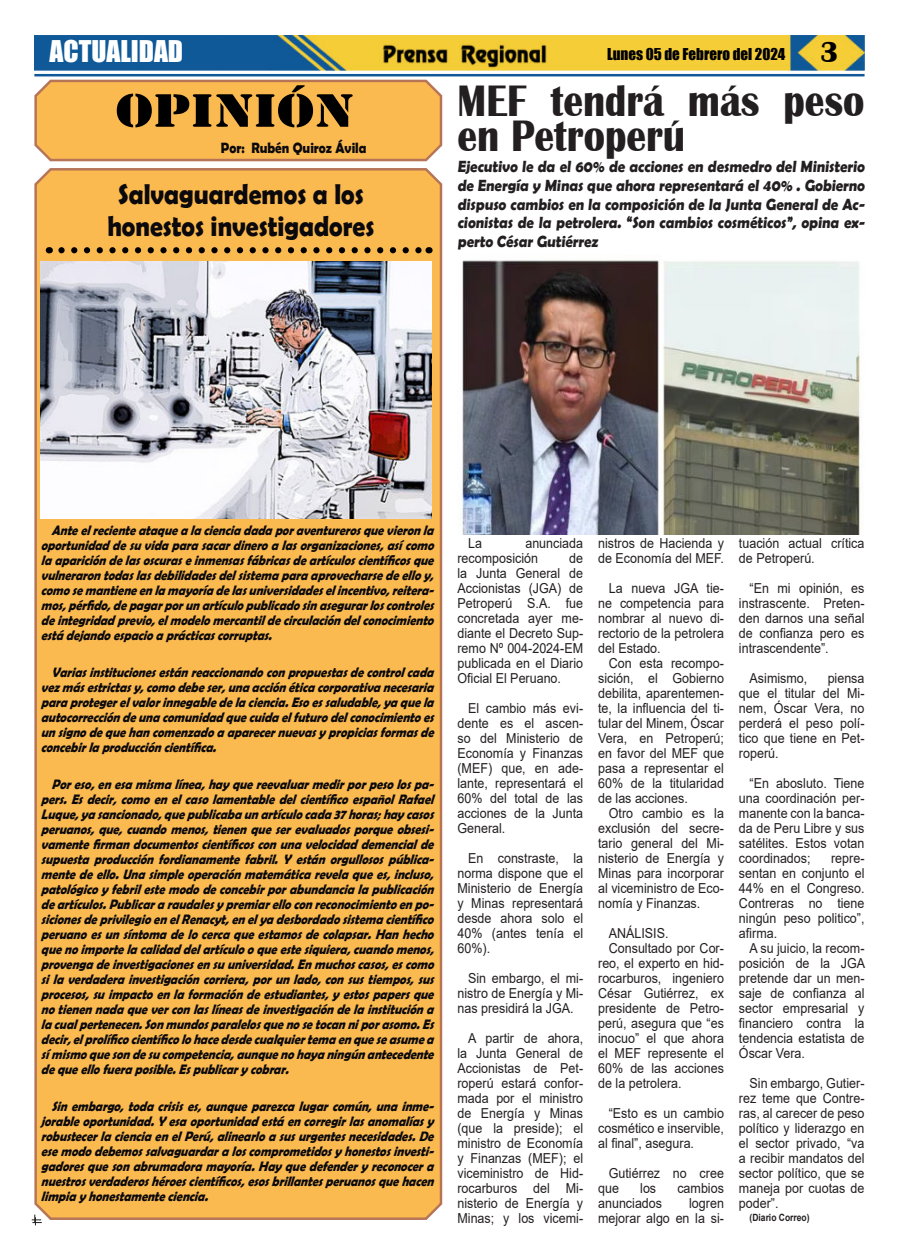
<style>
.page{position:relative;width:900px;height:1258px;background:#fff}
.page>*{position:absolute;margin:0;border:0;box-sizing:border-box;transform-origin:0 0}
.t1{font:48.75px "Stencil";color:#000;scale:1.21 1}
.t2{font:700 45.38px/35px "Britannic";color:#231f20;scale:.87 1}
.t3{font:700 28.75px/32.5px "Berlin Sans FB Demi";color:#0b090c;text-align:center;scale:.89 1}
.t4{font:27.5px "Impact";color:#fff}
.t5{font:700 16.25px/18.8px "Berlin Sans FB Demi";color:#231f20;text-align:justify;scale:.91 1}
.t6{font:15px "Impact";color:#000}
.t7{font:700 15px "Berlin Sans FB Demi";color:#0b090c;scale:.88 1}
.t8{font:italic 700 13.75px/15px "Berlin Sans FB Demi";color:#0b090c;text-align:justify;scale:.88 1}
.t9{font:13.75px/15px "Arial";color:#231f20;text-align:justify;scale:.91 1}
.t10{font:700 10px "Arial";color:#231f20;scale:.85 1}
.s1{font-family:"Britannic";font-weight:700;font-size:30px}
</style>
<div class="page">
<img style="left:34px;top:35px;width:831px;height:36px">
<hr style="left:34px;top:74px;width:831px;height:2px;background:#0f5998">
<img style="left:380px;top:41px;width:169px;height:27px">
<svg style="left:32px;top:1219px;width:10px;height:6px"></svg>
<div style="left:33px;top:168px;width:410px;height:1053px;background:#fbba50"></div>
<svg style="left:61px;top:247px;width:361px;height:6px;background:#9a7231"></svg>
<svg style="left:34px;top:79px;width:409px;height:83px;background:#f6b756"></svg>
<img style="left:41px;top:261px;width:391px;height:257px">
<img style="left:462px;top:260px;width:399px;height:274px">
<h3 class="t4" style="left:50px;top:37px;width:135px">ACTUALIDAD</h3>
<p class="t6" style="left:607px;top:46px;width:233px">Lunes 05 de Febrero del 2024 <span class="s1">3</span></p>
<h1 class="t1" style="left:116px;top:82px;width:198px">OPINIÓN</h1>
<p class="t7" style="left:221px;top:139px;width:167px">Por: Rubén Quiroz Ávila</p>
<h3 class="t3" style="left:107px;top:179px;width:302px">Salvaguardemos a los honestos investigadores</h3>
<h2 class="t2" style="left:457px;top:87px;width:469px">MEF tendrá más peso en Petroperú</h2>
<p class="t5" style="left:457px;top:157px;width:451px">Ejecutivo le da el 60% de acciones en desmedro del Ministerio de Energía y Minas que ahora representará el 40% . Gobierno dispuso cambios en la composición de la Junta General de Ac&shy;cionistas de la petrolera. “Son cambios cosméticos”, opina ex&shy;perto César Gutiérrez</p>
<p class="t8" style="left:41px;top:523px;width:453px;text-indent:11px">Anteelrecienteataquealacienciadadaporaventurerosquevieronla oportunidaddesuvidaparasacardineroalasorganizaciones,así como laaparicióndelasoscuraseinmensasfábricasdeartículoscientíficosque vulnerarontodaslasdebilidadesdelsistemaparaaprovecharsedeelloy, comosemantieneenlamayoríadelasuniversidadeselincentivo,reitera&shy;mos,pérfido,depagarporunartículopublicadosinasegurarloscontroles deintegridadprevio,elmodelomercantildecirculacióndelconocimiento estádejandoespacioaprácticascorruptas.</p>
<p class="t8" style="left:41px;top:664px;width:453px;text-indent:11px">Variasinstitucionesestánreaccionandoconpropuestasdecontrolcada vezmásestrictasy,comodebeser,unaacciónéticacorporativanecesaria paraprotegerelvalorinnegabledelaciencia.Esoessaludable,yaquela autocorreccióndeunacomunidadquecuidaelfuturodelconocimientoes unsignodequehancomenzadoaaparecernuevasypropiciasformasde concebirlaproduccióncientífica.</p>
<p class="t8" style="left:41px;top:777px;width:453px;text-indent:11px">Poreso,enesamismalínea,hayquereevaluarmedirporpesolospa&shy;pers.Esdecir,comoenelcasolamentabledelcientíficoespañolRafael Luque,yasancionado,quepublicabaunartículocada37horas; haycasos peruanos,que,cuandomenos,tienenqueserevaluadosporqueobsesi&shy;vamentefirmandocumentoscientíficosconunavelocidaddemencialde supuesta producción fordianamente fabril. Y están orgullosos pública&shy;mentedeello.Unasimpleoperaciónmatemáticarevelaquees,incluso, patológicoyfebrilestemododeconcebirporabundancialapublicación deartículos.Publicararaudalesypremiarelloconreconocimientoenpo&shy;sicionesdeprivilegioenelRenacyt,enelyadesbordadosistemacientífico peruanoesunsíntomadelocercaqueestamosdecolapsar.Hanhecho quenoimportelacalidaddelartículooqueestesiquiera,cuandomenos, provengadeinvestigacionesensuuniversidad.Enmuchoscasos,escomo silaverdaderainvestigacióncorriera,porunlado,consustiempos,sus procesos,suimpactoenlaformacióndeestudiantes,yestospapersque notienennadaqueverconlaslíneasdeinvestigacióndelainstitucióna lacualpertenecen.Sonmundosparalelosquenosetocanniporasomo.Es decir,elprolíficocientíficolohacedesdecualquiertemaenqueseasumea sí mismoquesondesucompetencia,aunquenohayaningúnantecedente dequeellofueraposible.Espublicarycobrar.</p>
<p class="t8" style="left:41px;top:1099px;width:453px;text-indent:11px">Sinembargo,todacrisises,aunqueparezcalugarcomún,unainme&shy;jorableoportunidad.Yesaoportunidadestáencorregirlasanomalíasy robustecerlacienciaenelPerú,alinearloasusurgentesnecesidades.De esemododebemossalvaguardaraloscomprometidosyhonestosinvesti&shy;gadoresquesonabrumadoramayoría.Hayquedefenderyreconocera nuestrosverdaderoshéroescientíficos,esosbrillantesperuanosquehacen limpiayhonestamenteciencia.</p>
<p class="t9" style="left:457px;top:535px;width:140px;text-indent:68px">anunciada recomposición</p>
<p class="t9" style="left:468px;top:535px;width:17px">La</p>
<p class="t9" style="left:457px;top:551px;width:140px;text-indent:112px">de la Junta General de Accionistas (JGA) de Petroperú S.A. fue concretada ayer me&shy;diante el Decreto Sup&shy;remo Nº 004-2024-EM publicada en el Diario Oficial El Peruano.</p>
<p class="t9" style="left:457px;top:700px;width:140px;text-indent:11px">El cambio más evi&shy;dente es el ascen&shy;so del Ministerio de Economía y Finanzas (MEF) que, en ade&shy;lante, representará el 60% del total de las acciones de la Junta General.</p>
<p class="t9" style="left:457px;top:851px;width:140px;text-indent:11px">En constraste, la norma dispone que el Ministerio de Energía y Minas representará desde ahora solo el 40% (antes tenía el 60%).</p>
<p class="t9" style="left:457px;top:970px;width:140px;text-indent:11px">Sin embargo, el mi&shy;nistro de Energía y Mi&shy;nas presidirá la JGA.</p>
<p class="t9" style="left:457px;top:1031px;width:140px;text-indent:11px">A partir de ahora, la Junta General de Accionistas de Pet&shy;roperú estará confor&shy;mada por el ministro de Energía y Minas (que la preside); el ministro de Economía y Finanzas (MEF); el viceministro de Hid&shy;rocarburos del Mi&shy;nisterio de Energía y Minas; y los vicemi-</p>
<p class="t9" style="left:598px;top:535px;width:140px">nistros de Hacienda y de Economía del MEF.</p>
<p class="t9" style="left:598px;top:580px;width:140px;text-indent:11px">La nueva JGA tie&shy;ne competencia para nombrar al nuevo di&shy;rectorio de la petrolera del Estado.</p>
<p class="t9" style="left:598px;top:656px;width:140px;text-indent:11px">Con esta recompo&shy;sición, el Gobierno debilita, aparentemen&shy;te, la influencia del ti&shy;tular del Minem, Óscar Vera, en Petroperú; en favor del MEF que pasa a representar el 60% de la titularidad de las acciones.</p>
<p class="t9" style="left:598px;top:805px;width:140px;text-indent:11px">Otro cambio es la exclusión del secre&shy;tario general del Mi&shy;nisterio de Energía y Minas para incorporar al viceministro de Eco&shy;nomía y Finanzas.</p>
<p class="t9" style="left:609px;top:925px;width:67px">ANÁLISIS.</p>
<p class="t9" style="left:609px;top:941px;width:128px">Consultado por Cor-</p>
<p class="t9" style="left:598px;top:955px;width:140px">reo, el experto en hid-</p>
<p class="t9" style="left:598px;top:970px;width:140px">rocarburos, ingeniero</p>
<p class="t9" style="left:598px;top:985px;width:140px">César Gutiérrez, ex</p>
<p class="t9" style="left:598px;top:1001px;width:140px">presidente de Petro-</p>
<p class="t9" style="left:598px;top:1015px;width:140px">perú, asegura que “es</p>
<p class="t9" style="left:598px;top:1031px;width:140px">inocuo” el que ahora</p>
<p class="t9" style="left:598px;top:1045px;width:140px">el MEF represente el</p>
<p class="t9" style="left:598px;top:1060px;width:140px">60% de las acciones</p>
<p class="t9" style="left:598px;top:1075px;width:93px">de la petrolera.</p>
<p class="t9" style="left:598px;top:1105px;width:140px;text-indent:11px">“Esto es un cambio cosmético e inservible, al final”, asegura.</p>
<p class="t9" style="left:598px;top:1165px;width:140px;text-indent:11px">Gutiérrez no cree que</p>
<p class="t9" style="left:640px;top:1181px;width:19px">los</p>
<p class="t9" style="left:677px;top:1181px;width:53px">cambios</p>
<p class="t9" style="left:598px;top:1195px;width:72px">anunciados</p>
<p class="t9" style="left:598px;top:1195px;width:140px;text-align:right">logren<br>mejorar algo en la si-</p>
<p class="t9" style="left:739px;top:536px;width:139px">tuación actual crítica de Petroperú.</p>
<p class="t9" style="left:739px;top:580px;width:139px;text-indent:11px">“En mi opinión, es instrascente. Preten&shy;den darnos una señal de confianza pero es intrascendente”.</p>
<p class="t9" style="left:750px;top:671px;width:65px">Asimismo,</p>
<p class="t9" style="left:739px;top:671px;width:139px;text-indent:89px">piensa que el titular del Mi&shy;nem, Óscar Vera, no perderá el peso polí&shy;tico que tiene en Pet&shy;roperú.</p>
<p class="t9" style="left:739px;top:775px;width:139px;text-indent:11px">“En abosluto. Tiene una coordinación per&shy;manente con la banca&shy;da de Peru Libre y sus satélites. Estos votan coordinados;</p>
<p class="t9" style="left:739px;top:851px;width:139px;text-indent:92px">repre&shy;sentan en conjunto el 44% en el Congreso.<br>Contreras no tiene ningún peso politico”, afirma.</p>
<p class="t9" style="left:739px;top:940px;width:140px;text-indent:11px">A su juicio, la recom&shy;posición de la JGA pretende dar un men&shy;saje de confianza al sector empresarial y financiero contra la tendencia estatista de Óscar Vera.</p>
<p class="t9" style="left:739px;top:1075px;width:139px;text-indent:11px">Sin embargo, Gutier&shy;rez teme que Contre&shy;ras, al carecer de peso político y liderazgo en el sector privado, “va a recibir mandatos del sector político, que se maneja por cuotas de poder”.</p>
<p class="t10" style="left:750px;top:1214px;width:72px">(Diario Correo)</p>
</div>
